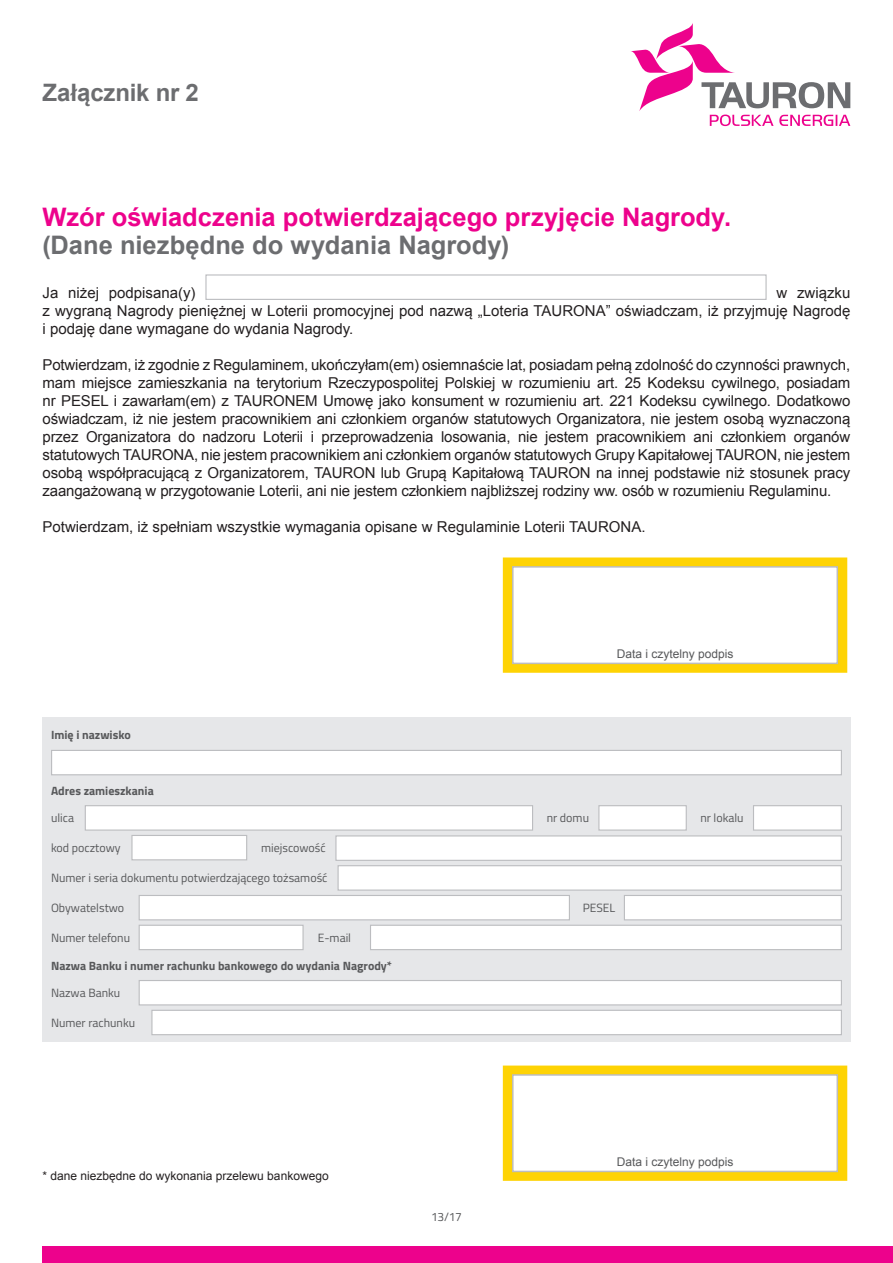
<style>
.page{position:relative;width:893px;height:1263px;background:#fff}
.page>*{position:absolute;margin:0;border:0;box-sizing:border-box;transform-origin:0 0}
.t1{font:700 25.5px "Arial";color:#ed028c}
.t2{font:700 25.5px "Arial";color:#6c6d70}
.t3{font:700 24px "Arial";letter-spacing:-.005em;color:#6c6d70}
.t4{font:15px/18px "Arial";color:#231f20;text-align:justify}
.t5{font:12px "Titillium";color:#57585a}
.t6{font:700 12px "Titillium";color:#57585a}
.t7{font:12px "Arial";color:#231f20}
.t8{font:12px "Arial";color:#57585a}
</style>
<div class="page">
<div style="left:43px;top:717px;width:807px;height:325px;background:#e6e7e9"></div>
<div style="left:205px;top:274px;width:562px;height:26px;background:#fff;border:1px solid #bcbdc0"></div>
<div style="left:503px;top:557px;width:344px;height:116px;background:#fed304;border:21px solid #fed304"></div>
<div style="left:513px;top:567px;width:324px;height:96px;background:#fff"></div>
<div style="left:512px;top:566px;width:326px;height:98px;border:2px solid #bcbdc0"></div>
<div style="left:503px;top:1065px;width:344px;height:116px;background:#fed304;border:21px solid #fed304"></div>
<div style="left:513px;top:1075px;width:324px;height:96px;background:#fff"></div>
<div style="left:512px;top:1074px;width:326px;height:98px;border:2px solid #bcbdc0"></div>
<div style="left:51px;top:750px;width:791px;height:25px;background:#fff;border:1px solid #bcbdc0"></div>
<div style="left:131px;top:835px;width:116px;height:25px;background:#fff;border:1px solid #bcbdc0"></div>
<div style="left:335px;top:835px;width:507px;height:26px;background:#fff;border:1px solid #bcbdc0"></div>
<div style="left:85px;top:805px;width:448px;height:26px;background:#fff;border:1px solid #bcbdc0"></div>
<div style="left:598px;top:805px;width:89px;height:26px;background:#fff;border:1px solid #bcbdc0"></div>
<div style="left:753px;top:805px;width:89px;height:26px;background:#fff;border:1px solid #bcbdc0"></div>
<div style="left:338px;top:865px;width:504px;height:26px;background:#fff;border:1px solid #bcbdc0"></div>
<div style="left:624px;top:895px;width:218px;height:25px;background:#fff;border:1px solid #bcbdc0"></div>
<div style="left:139px;top:895px;width:431px;height:25px;background:#fff;border:1px solid #bcbdc0"></div>
<div style="left:139px;top:980px;width:703px;height:25px;background:#fff;border:1px solid #bcbdc0"></div>
<div style="left:151px;top:1010px;width:691px;height:25px;background:#fff;border:1px solid #bcbdc0"></div>
<div style="left:370px;top:925px;width:472px;height:25px;background:#fff;border:1px solid #bcbdc0"></div>
<div style="left:139px;top:925px;width:165px;height:25px;background:#fff;border:1px solid #bcbdc0"></div>
<svg style="left:631px;top:23px;width:219px;height:103px"></svg>
<div style="left:43px;top:1246px;width:850px;height:17px;background:#ed028c"></div>
<h2 class="t3" style="left:43px;top:76px;width:158px">Załącznik nr 2</h2>
<h1 class="t1" style="left:43px;top:200px;width:690px">Wzór oświadczenia potwierdzającego przyjęcie Nagrody.</h1>
<h1 class="t2" style="left:43px;top:229px;width:468px">(Dane niezbędne do wydania Nagrody)</h1>
<p class="t4" style="left:43px;top:284px;width:155px">Ja niżej podpisana(y)</p>
<p class="t4" style="left:43px;top:284px;width:809px;text-indent:734px">w związku z wygraną Nagrody pieniężnej w Loterii promocyjnej pod nazwą „Loteria TAURONA” oświadczam, iż przyjmuję Nagrodę i podaję dane wymagane do wydania Nagrody.</p>
<p class="t4" style="left:43px;top:356px;width:809px">Potwierdzam, iż zgodnie z Regulaminem, ukończyłam(em) osiemnaście lat, posiadam pełną zdolność do czynności prawnych, mam miejsce zamieszkania na terytorium Rzeczypospolitej Polskiej w rozumieniu art. 25 Kodeksu cywilnego, posiadam nr PESEL i zawarłam(em) z TAURONEM Umowę jako konsument w rozumieniu art. 221 Kodeksu cywilnego. Dodatkowo oświadczam, iż nie jestem pracownikiem ani członkiem organów statutowych Organizatora, nie jestem osobą wyznaczoną przez Organizatora do nadzoru Loterii i przeprowadzenia losowania, nie jestem pracownikiem ani członkiem organów statutowych TAURONA, nie jestem pracownikiem ani członkiem organów statutowych Grupy Kapitałowej TAURON, nie jestem osobą współpracującą z Organizatorem, TAURON lub Grupą Kapitałową TAURON na innej podstawie niż stosunek pracy zaangażowaną w przygotowanie Loterii, ani nie jestem członkiem najbliższej rodziny ww. osób w rozumieniu Regulaminu.</p>
<p class="t4" style="left:43px;top:518px;width:605px">Potwierdzam, iż spełniam wszystkie wymagania opisane w Regulaminie Loterii TAURONA.</p>
<p class="t6" style="left:51px;top:726px;width:81px">Imię i nazwisko</p>
<p class="t6" style="left:51px;top:781px;width:104px">Adres zamieszkania</p>
<p class="t8" style="left:617px;top:646px;width:118px">Data i czytelny podpis</p>
<p class="t5" style="left:51px;top:809px;width:25px">ulica</p>
<p class="t5" style="left:547px;top:809px;width:44px">nr domu</p>
<p class="t5" style="left:700px;top:809px;width:45px">nr lokalu</p>
<p class="t5" style="left:51px;top:839px;width:71px">kod pocztowy</p>
<p class="t5" style="left:261px;top:839px;width:66px">miejscowość</p>
<p class="t5" style="left:51px;top:869px;width:278px">Numer i seria dokumentu potwierdzającego tożsamość</p>
<p class="t5" style="left:51px;top:899px;width:75px">Obywatelstwo</p>
<p class="t5" style="left:583px;top:899px;width:34px">PESEL</p>
<p class="t5" style="left:51px;top:929px;width:81px">Numer telefonu</p>
<p class="t5" style="left:318px;top:929px;width:35px">E-mail</p>
<p class="t6" style="left:51px;top:956px;width:343px">Nazwa Banku i numer rachunku bankowego do wydania Nagrody*</p>
<p class="t5" style="left:51px;top:984px;width:71px">Nazwa Banku</p>
<p class="t5" style="left:51px;top:1014px;width:86px">Numer rachunku</p>
<p class="t7" style="left:43px;top:1168px;width:288px">* dane niezbędne do wykonania przelewu bankowego</p>
<p class="t5" style="left:431px;top:1208px;width:32px">13/17</p>
<p class="t8" style="left:617px;top:1154px;width:118px">Data i czytelny podpis</p>
</div>
